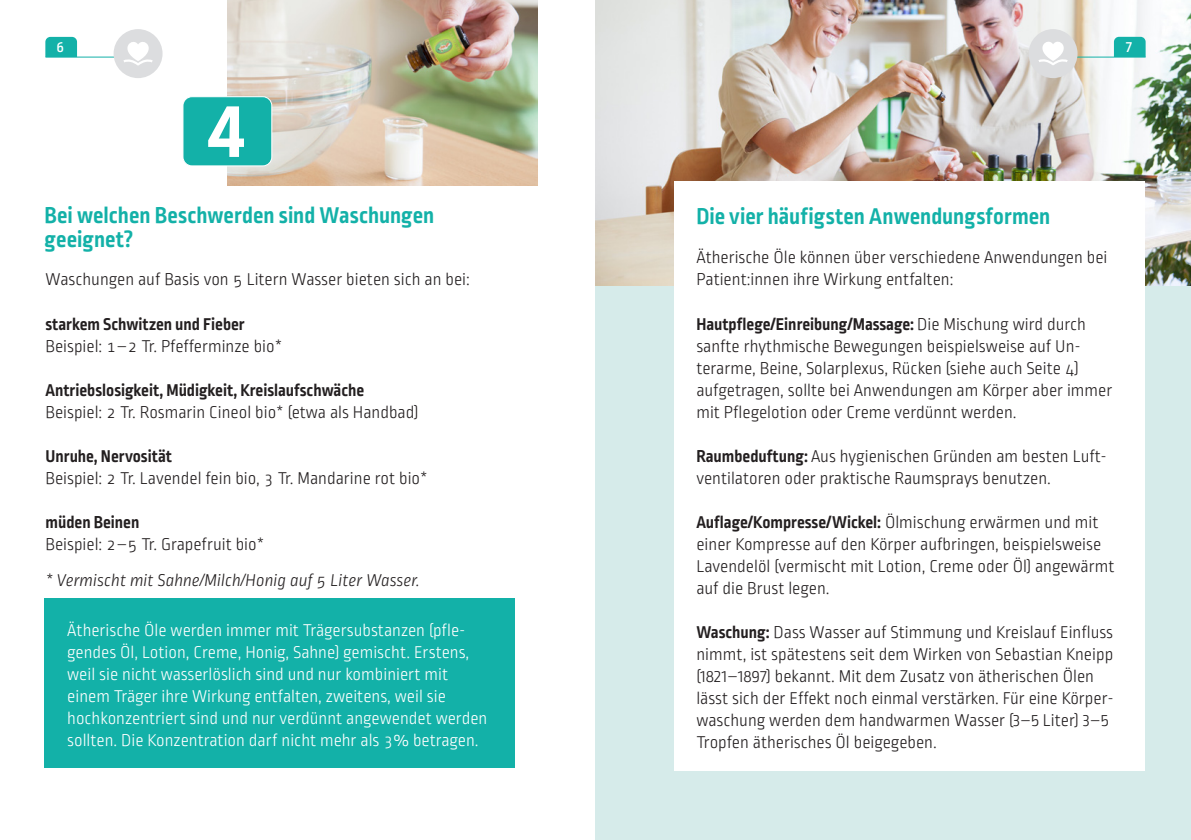
<style>
.page{position:relative;width:1191px;height:840px;background:#fff}
.page>*{position:absolute;margin:0;border:0;box-sizing:border-box;transform-origin:0 0}
.t1{font:700 84px "Ropa Sans Pro";color:#fff}
.pfa_ueberschrift{font:700 24px "Ropa Sans Pro";color:#13b1a8}
.pfa-infotext_weiss{font:300 18px/22px "Ropa Sans Pro";color:#231f20}
.pfa-infotext_weiss-2{font:300 18px/22px "Ropa Sans Pro";color:#fff}
.pfa_grundschrift_oE{font:300 18px "Ropa Sans Pro";color:#231f20}
.pfa_grundschrift_oE-2{font:700 18px "Ropa Sans Pro";color:#231f20}
.pfa_grundschrift_oE-3{font:italic 300 18px "Ropa Sans Pro";color:#231f20}
.t2{font:500 15px "Ropa Sans Pro";color:#fff}
.s1{font-weight:700}
</style>
<div class="page">
<div style="left:595px;top:94px;width:596px;height:745px;background:#d6ebea"></div>
<img style="left:595px;top:0;width:596px;height:285px">
<div style="left:673px;top:181px;width:471px;height:589px;background:#fff"></div>
<img style="left:228px;top:0;width:309px;height:185px">
<div style="left:45px;top:598px;width:470px;height:169px;background:#13b1a8"></div>
<div style="left:183px;top:97px;width:89px;height:69px;background:#13b1a8;border-radius:9px"></div>
<div style="left:182px;top:96px;width:90px;height:70px;border:1px solid #fff;border-radius:9px"></div>
<svg style="left:45px;top:37px;width:32px;height:20px"></svg>
<hr style="left:46px;top:57px;width:73px;height:1px;background:#13b1a8">
<hr style="left:1073px;top:57px;width:72px;height:1px;background:#13b1a8">
<div style="left:114px;top:29px;width:48px;height:49px;background:#dcdddf;border-radius:50%"></div>
<svg style="left:117px;top:36px;width:42px;height:29px"></svg>
<div style="left:1028px;top:29px;width:49px;height:49px;background:#dcdddf;border-radius:50%"></div>
<svg style="left:1032px;top:36px;width:42px;height:29px"></svg>
<svg style="left:1114px;top:37px;width:31px;height:20px"></svg>
<p class="t2" style="left:56px;top:39px;width:10px">6</p>
<p class="t2" style="left:1124px;top:39px;width:10px">7</p>
<p class="t1" style="left:208px;top:82px;width:38px">4</p>
<p class="pfa_ueberschrift" style="left:45px;top:201px;width:391px">Bei welchen Beschwerden sind Waschungen</p>
<p class="pfa_ueberschrift" style="left:45px;top:225px;width:90px">geeignet?</p>
<p class="pfa_grundschrift_oE" style="left:46px;top:270px;width:426px">Waschungen auf Basis von 5 Litern Wasser bieten sich an bei:</p>
<p class="pfa_grundschrift_oE-2" style="left:46px;top:313px;width:201px">starkem Schwitzen und Fieber</p>
<p class="pfa_grundschrift_oE" style="left:46px;top:336px;width:238px">Beispiel: 1–2 Tr. Pfefferminze bio*</p>
<p class="pfa_grundschrift_oE-2" style="left:46px;top:379px;width:320px">Antriebslosigkeit, Müdigkeit, Kreislaufschwäche</p>
<p class="pfa_grundschrift_oE" style="left:46px;top:402px;width:374px">Beispiel: 2 Tr. Rosmarin Cineol bio* (etwa als Handbad)</p>
<p class="pfa_grundschrift_oE-2" style="left:46px;top:445px;width:128px">Unruhe, Nervosität</p>
<p class="pfa_grundschrift_oE" style="left:46px;top:468px;width:384px">Beispiel: 2 Tr. Lavendel fein bio, 3 Tr. Mandarine rot bio*</p>
<p class="pfa_grundschrift_oE-2" style="left:46px;top:511px;width:95px">müden Beinen</p>
<p class="pfa_grundschrift_oE" style="left:46px;top:534px;width:220px">Beispiel: 2–5 Tr. Grapefruit bio*</p>
<p class="pfa_grundschrift_oE-3" style="left:46px;top:570px;width:376px">* Vermischt mit Sahne/Milch/Honig auf 5 Liter Wasser.</p>
<p class="pfa-infotext_weiss-2" style="left:67px;top:619px;width:421px">Ätherische Öle werden immer mit Trägersubstanzen (pfle&shy;gendes Öl, Lotion, Creme, Honig, Sahne) gemischt. Erstens, weil sie nicht wasserlöslich sind und nur kombiniert mit einem Träger ihre Wirkung entfalten, zweitens, weil sie hochkonzentriert sind und nur verdünnt angewendet werden sollten. Die Konzentration darf nicht mehr als 3% betragen.</p>
<p class="pfa_ueberschrift" style="left:696px;top:202px;width:355px">Die vier häufigsten Anwendungsformen</p>
<p class="pfa-infotext_weiss" style="left:696px;top:247px;width:412px">Ätherische Öle können über verschiedene Anwendungen bei<br>Patient:innen ihre Wirkung entfalten:</p>
<p class="pfa-infotext_weiss" style="left:696px;top:313px;width:417px"><span class="s1">Hautpflege/Einreibung/Massage:</span> Die Mischung wird durch sanfte rhythmische Bewegungen beispielsweise auf Un&shy;terarme, Beine, Solarplexus, Rücken (siehe auch Seite 4) aufgetragen, sollte bei Anwendungen am Körper aber immer mit Pflegelotion oder Creme verdünnt werden.</p>
<p class="pfa-infotext_weiss" style="left:696px;top:445px;width:412px"><span class="s1">Raumbeduftung:</span> Aus hygienischen Gründen am besten Luft&shy;ventilatoren oder praktische Raumsprays benutzen.</p>
<p class="pfa-infotext_weiss" style="left:696px;top:511px;width:419px"><span class="s1">Auflage/Kompresse/Wickel:</span> Ölmischung erwärmen und mit einer Kompresse auf den Körper aufbringen, beispielsweise Lavendelöl (vermischt mit Lotion, Creme oder Öl) angewärmt auf die Brust legen.</p>
<p class="pfa-infotext_weiss" style="left:696px;top:621px;width:419px"><span class="s1">Waschung:</span> Dass Wasser auf Stimmung und Kreislauf Einfluss nimmt, ist spätestens seit dem Wirken von Sebastian Kneipp (1821–1897) bekannt. Mit dem Zusatz von ätherischen Ölen lässt sich der Effekt noch einmal verstärken. Für eine Körper&shy;waschung werden dem handwarmen Wasser (3–5 Liter) 3–5<br>Tropfen ätherisches Öl beigegeben.</p>
</div>
